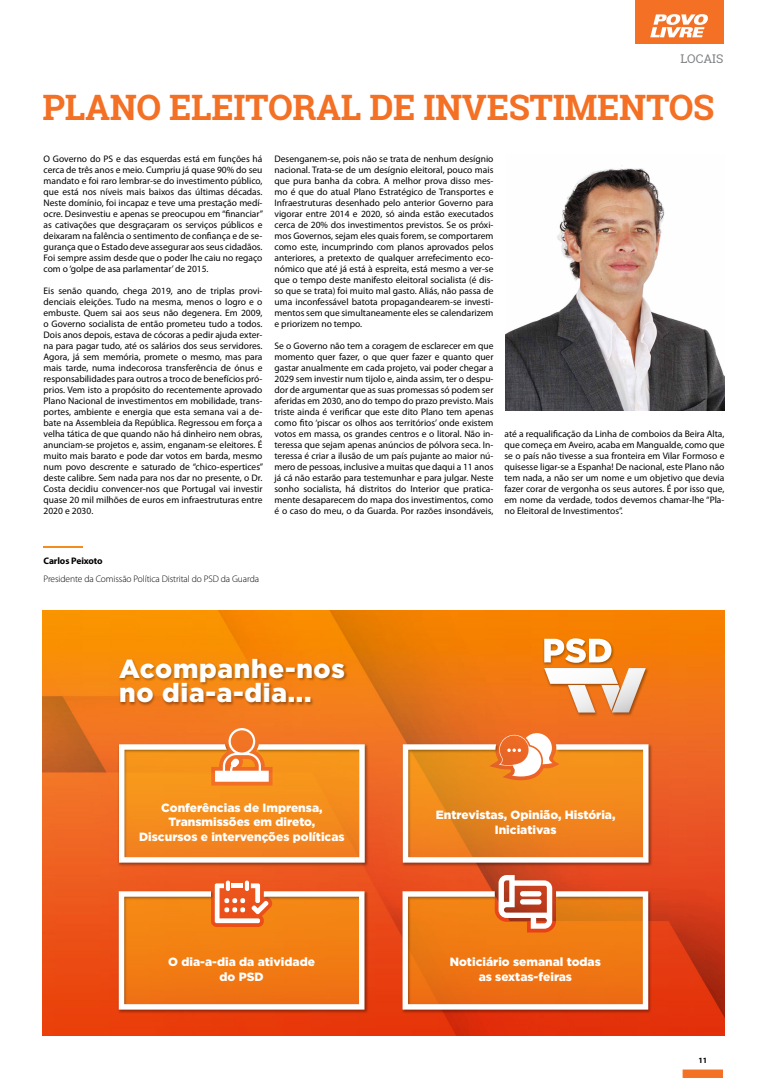
<style>
.page{position:relative;width:766px;height:1078px;background:#fff}
.page>*{position:absolute;margin:0;border:0;box-sizing:border-box;transform-origin:0 0}
.t1{font:700 35px "Roboto Slab";letter-spacing:-.01em;color:#f37024}
.t2{font:900 26.2px/24.1px "Gotham";letter-spacing:.025em;color:#fff}
.t3{font:12px "Roboto Slab";color:#808285}
.t4{font:900 11.9px/14.6px "Gotham";color:#fff;text-align:center}
.t5{font:9.5px/11px "Myriad Pro";color:#000;text-align:justify}
.t6{font:300 9.5px "Myriad Pro";letter-spacing:-.01em;color:#000}
.t7{font:700 9.5px "Myriad Pro";letter-spacing:-.01em;color:#000}
.t8{font:700 8px "Myriad Pro";color:#000}
</style>
<div class="page">
<div style="left:682px;top:1069px;width:40px;height:8px;background:#f37024;border:1px solid #f37024"></div>
<div style="left:634px;top:0;width:89px;height:44px;background:#f37024"></div>
<svg style="left:650px;top:14px;width:58px;height:23px"></svg>
<hr style="left:44px;top:546px;width:39px;height:2px;background:#f68b1f">
<img style="left:505px;top:165px;width:219px;height:245px">
<img style="left:43px;top:610px;width:681px;height:425px">
<img style="left:542px;top:636px;width:108px;height:81px">
<svg style="left:544px;top:638px;width:101px;height:74px"></svg>
<img style="left:117px;top:741px;width:252px;height:126px">
<svg style="left:119px;top:728px;width:245px;height:134px;background:#f4973b"></svg>
<img style="left:400px;top:741px;width:253px;height:126px">
<img style="left:116px;top:888px;width:253px;height:125px">
<svg style="left:119px;top:883px;width:245px;height:126px;background:#f18831"></svg>
<img style="left:400px;top:888px;width:252px;height:125px">
<svg style="left:402px;top:874px;width:246px;height:135px;background:#eb8135"></svg>
<img style="left:117px;top:653px;width:233px;height:62px">
<svg style="left:402px;top:733px;width:246px;height:129px;background:#ed923b"></svg>
<p class="t3" style="left:680px;top:51px;width:8px">LOCAI</p>
<p class="t3" style="left:716px;top:51px;width:9px">S</p>
<h1 class="t1" style="left:43px;top:83px;width:670px">PLANO ELEITORAL DE INVESTIMENTOS</h1>
<p class="t5" style="left:44px;top:153px;width:221px">O Governo do PS e das esquerdas está em funções há cerca de três anos e meio. Cumpriu já quase 90% do seu mandato e foi raro lembrar-se do investimento público, que está nos níveis mais baixos das últimas décadas.<br>Neste domínio, foi incapaz e teve uma prestação medí&shy;ocre. Desinvestiu e apenas se preocupou em “financiar” as cativações que desgraçaram os serviços públicos e deixaram na falência o sentimento de confiança e de se&shy;gurança que o Estado deve assegurar aos seus cidadãos.<br>Foi sempre assim desde que o poder lhe caiu no regaço com o ‘golpe de asa parlamentar’ de 2015.</p>
<p class="t5" style="left:44px;top:285px;width:221px">Eis senão quando, chega 2019, ano de triplas provi&shy;denciais eleições. Tudo na mesma, menos o logro e o embuste. Quem sai aos seus não degenera. Em 2009, o Governo socialista de então prometeu tudo a todos.<br>Dois anos depois, estava de cócoras a pedir ajuda exter&shy;na para pagar tudo, até os salários dos seus servidores.<br>Agora, já sem memória, promete o mesmo, mas para mais tarde, numa indecorosa transferência de ónus e responsabilidades para outros a troco de benefícios pró&shy;prios. Vem isto a propósito do recentemente aprovado Plano Nacional de investimentos em mobilidade, trans&shy;portes, ambiente e energia que esta semana vai a de&shy;bate na Assembleia da República. Regressou em força a velha tática de que quando não há dinheiro nem obras, anunciam-se projetos e, assim, enganam-se eleitores. É muito mais barato e pode dar votos em barda, mesmo num povo descrente e saturado de “chico-espertices” deste calibre. Sem nada para nos dar no presente, o Dr.<br>Costa decidiu convencer-nos que Portugal vai investir quase 20 mil milhões de euros em infraestruturas entre 2020 e 2030.</p>
<p class="t5" style="left:274px;top:153px;width:220px">Desenganem-se, pois não se trata de nenhum desígnio nacional. Trata-se de um desígnio eleitoral, pouco mais que pura banha da cobra. A melhor prova disso mes&shy;mo é que do atual Plano Estratégico de Transportes e I nfraestruturas desenhado pelo anterior Governo para vigorar entre 2014 e 2020, só ainda estão executados cerca de 20% dos investimentos previstos. Se os próxi&shy;mos Governos, sejam eles quais forem, se comportarem como este, incumprindo com planos aprovados pelos anteriores, a pretexto de qualquer arrefecimento eco&shy;nómico que até já está à espreita, está mesmo a ver-se que o tempo deste manifesto eleitoral socialista (é dis&shy;so que se trata) foi muito mal gasto. Aliás, não passa de uma inconfessável batota propagandearem-se investi&shy;mentos sem que simultaneamente eles se calendarizem e priorizem no tempo.</p>
<p class="t5" style="left:274px;top:340px;width:220px">Se o Governo não tem a coragem de esclarecer em que momento quer fazer, o que quer fazer e quanto quer gastar anualmente em cada projeto, vai poder chegar a 2029 sem investir num tijolo e, ainda assim, ter o despu&shy;dor de argumentar que as suas promessas só podem ser aferidas em 2030, ano do tempo do prazo previsto. Mais triste ainda é verificar que este dito Plano tem apenas como fito ‘piscar os olhos aos territórios’ onde existem votos em massa, os grandes centros e o litoral. Não in&shy;teressa que sejam apenas anúncios de pólvora seca. I n&shy;teressa é criar a ilusão de um país pujante ao maior nú&shy;mero de pessoas, inclusive a muitas que daqui a 11 anos já cá não estarão para testemunhar e para julgar. Neste sonho socialista, há distritos do I nterior que pratica&shy;mente desaparecem do mapa dos investimentos, como é o caso do meu, o da Guarda. Por razões insondáveis,</p>
<p class="t5" style="left:504px;top:428px;width:221px">até a requalificação da Linha de comboios da Beira Alta, que começa em Aveiro, acaba em Mangualde, como que se o país não tivesse a sua fronteira em Vilar Formoso e quisesse ligar-se a Espanha! De nacional, este Plano não tem nada, a não ser um nome e um objetivo que devia fazer corar de vergonha os seus autores. É por isso que, em nome da verdade, todos devemos chamar-lhe “Pla&shy;no Eleitoral de I nvestimentos”.</p>
<p class="t7" style="left:44px;top:554px;width:61px">Carlos Peixoto</p>
<p class="t6" style="left:44px;top:573px;width:217px">Presidente da Comissão Política Distrital do PSD da Guarda</p>
<h2 class="t2" style="left:119px;top:656px;width:227px">Acompanhe-nos no dia-a-dia...</h2>
<p class="t4" style="left:139px;top:799px;width:207px">Conferências de Imprensa,<br>Transmissões em direto,<br>Discursos e intervenções políticas</p>
<p class="t4" style="left:435px;top:807px;width:181px">Entrevistas, Opinião, História,<br>Iniciativas</p>
<p class="t4" style="left:168px;top:954px;width:148px">O dia-a-dia da atividade do PSD</p>
<p class="t4" style="left:449px;top:954px;width:152px">Noticiário semanal todas as sextas-feiras</p>
<p class="t8" style="left:698px;top:1054px;width:10px">11</p>
</div>
